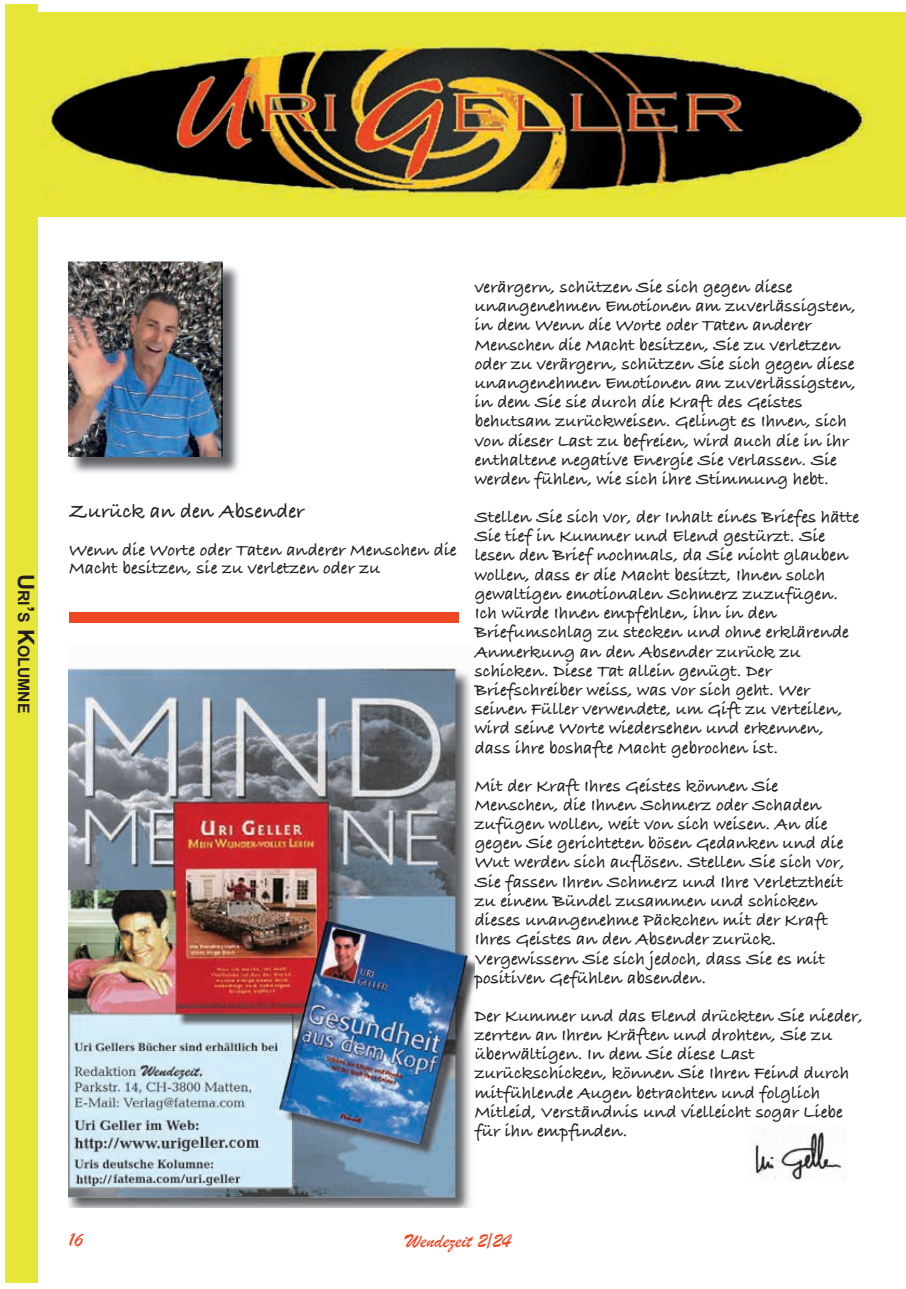
<style>
.page{position:relative;width:906px;height:1289px;background:#fff}
.page>*{position:absolute;margin:0;border:0;box-sizing:border-box;transform-origin:0 0}
.t1{font:700 21px "Bradley Hand ITCTT";color:#231f20}
.t2{font:21px "Brush Script";color:#f04723}
.t3{font:700 18px/19.2px "Bradley Hand ITCTT";color:#231f20}
.t4{font:700 15.75px "Arial";color:#231f20}
.s1{font-size:22.5px}
</style>
<div class="page">
<div style="left:5px;top:4px;width:33px;height:1278px;background:#e7e537"></div>
<div style="left:14px;top:13px;width:892px;height:204px;background:#e7e537"></div>
<img style="left:44px;top:43px;width:822px;height:156px">
<div style="left:41px;top:184px;width:6px;height:16px;background:#e7e537"></div>
<div style="left:69px;top:612px;width:389px;height:11px;background:#f04723"></div>
<img style="left:754px;top:1126px;width:88px;height:54px">
<img style="left:70px;top:264px;width:169px;height:209px">
<img style="left:68px;top:261px;width:154px;height:195px">
<img style="left:70px;top:264px;width:152px;height:192px">
<img style="left:68px;top:668px;width:407px;height:538px">
<img style="left:182px;top:1131px;width:85px;height:26px">
<p class="t4" style="left:34px;top:573px;width:141px;rotate:90deg"><span class="s1">U</span>RI<span class="s1">’</span>S <span class="s1">K</span>OLUMNE</p>
<p class="t1" style="left:69px;top:495px;width:237px">Zurück an den Absender</p>
<p class="t3" style="left:69px;top:539px;width:389px;line-height:18.8px">Wenn die Worte oder Taten anderer Menschen die<br>Macht besitzen, sie zu verletzen oder zu</p>
<p class="t3" style="left:475px;top:276px;width:382px">verärgern, schützen Sie sich gegen diese unangenehmen Emotionen am zuverlässigsten, in dem Wenn die Worte oder Taten anderer Menschen die Macht besitzen, Sie zu verletzen oder zu verärgern, schützen Sie sich gegen diese unangenehmen Emotionen am zuverlässigsten, in dem Sie sie durch die Kraft des Geistes behutsam zurückweisen. Gelingt es Ihnen, sich von dieser Last zu befreien, wird auch die in ihr enthaltene negative Energie Sie verlassen. Sie werden fühlen, wie sich ihre Stimmung hebt.</p>
<p class="t3" style="left:475px;top:506px;width:386px">Stellen Sie sich vor, der Inhalt eines Briefes hätte Sie tief in Kummer und Elend gestürzt. Sie lesen den Brief nochmals, da Sie nicht glauben wollen, dass er die Macht besitzt, Ihnen solch gewaltigen emotionalen Schmerz zuzufügen.<br>Ich würde Ihnen empfehlen, ihn in den Briefumschlag zu stecken und ohne erklärende Anmerkung an den Absender zurück zu schicken. Diese Tat allein genügt. Der Briefschreiber weiss, was vor sich geht. Wer seinen Füller verwendete, um Gift zu verteilen, wird seine Worte wiedersehen und erkennen, dass ihre boshafte Macht gebrochen ist.</p>
<p class="t3" style="left:475px;top:775px;width:371px">Mit der Kraft Ihres Geistes können Sie Menschen, die Ihnen Schmerz oder Schaden zufügen wollen, weit von sich weisen. An die gegen Sie gerichteten bösen Gedanken und die Wut werden sich auflösen. Stellen Sie sich vor, Sie fassen Ihren Schmerz und Ihre Verletztheit zu einem Bündel zusammen und schicken dieses unangenehme Päckchen mit der Kraft Ihres Geistes an den Absender zurück.<br>Vergewissern Sie sich jedoch, dass Sie es mit positiven Gefühlen absenden.</p>
<p class="t3" style="left:475px;top:1005px;width:389px">Der Kummer und das Elend drückten Sie nieder, zerrten an Ihren Kräften und drohten, Sie zu überwältigen. In dem Sie diese Last zurückschicken, können Sie Ihren Feind durch mitfühlende Augen betrachten und folglich Mitleid, Verständnis und vielleicht sogar Liebe für ihn empfinden.</p>
<p class="t2" style="left:69px;top:1226px;width:16px">16</p>
<p class="t2" style="left:405px;top:1227px;width:107px">Wendezeit 2/24</p>
</div>
